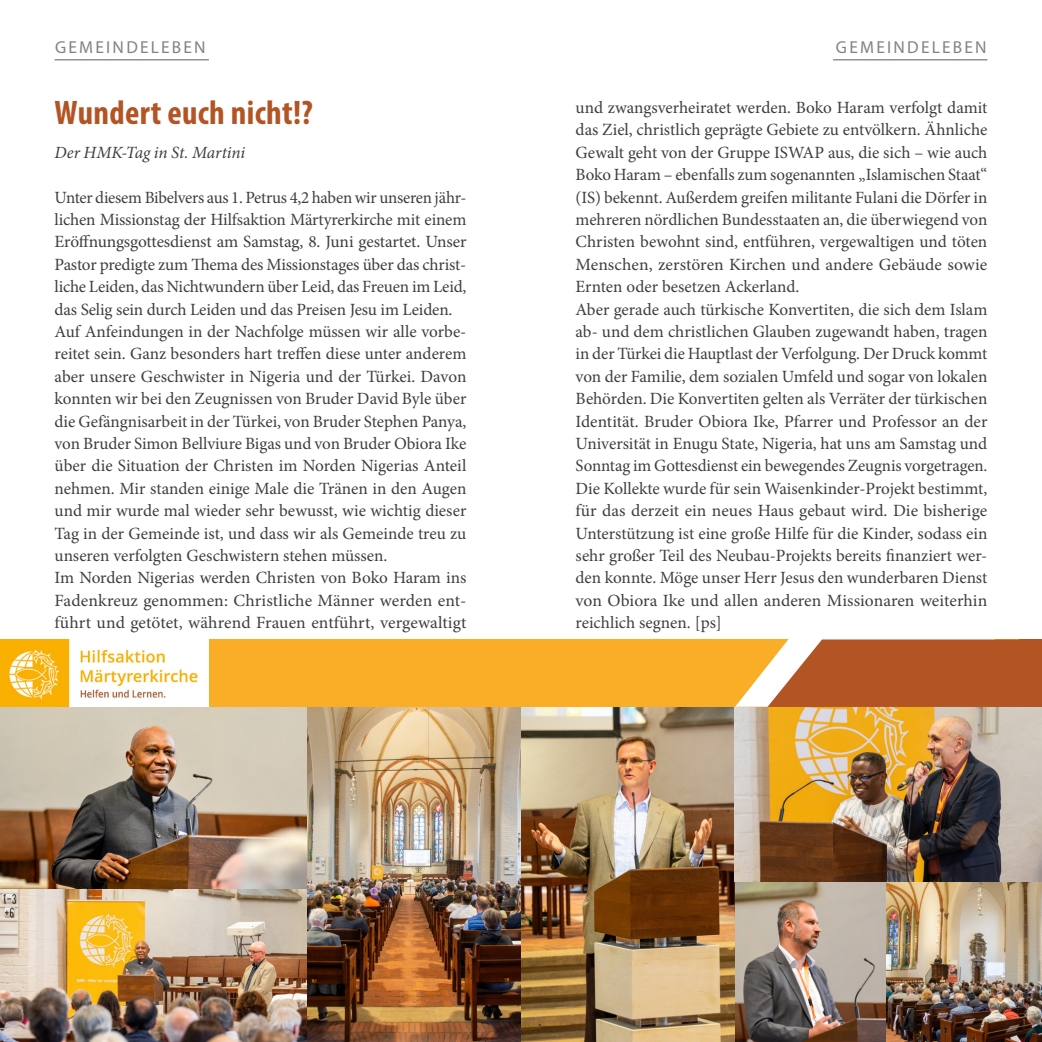
<style>
.page{position:relative;width:1042px;height:1042px;background:#fff}
.page>*{position:absolute;margin:0;border:0;box-sizing:border-box;transform-origin:0 0}
.Headline_im_Text{font:700 condensed 34.12px "Myriad Pro";letter-spacing:.01em;color:#b35425}
.t1{font:17.32px "Myriad Pro";letter-spacing:.13em;color:#808285}
.t2{font:17.15px/22.4px "Minion Pro";color:#3e3e3f;text-align:justify}
.Subheadline_kursiv_Autor{font:italic 17.15px "Minion Pro";letter-spacing:-.005em;color:#3e3e3f}
</style>
<div class="page">
<hr style="left:55px;top:59px;width:154px;height:1px;background:#808285">
<hr style="left:833px;top:59px;width:154px;height:1px;background:#808285">
<img style="left:0;top:707px;width:307px;height:182px">
<img style="left:885px;top:881px;width:157px;height:161px">
<img style="left:734px;top:881px;width:151px;height:161px">
<img style="left:0;top:889px;width:307px;height:153px">
<img style="left:521px;top:707px;width:213px;height:335px">
<img style="left:307px;top:707px;width:214px;height:335px">
<img style="left:734px;top:707px;width:308px;height:174px">
<div style="left:0;top:639px;width:1042px;height:68px;background:#faad26"></div>
<img style="left:0;top:639px;width:208px;height:68px">
<svg style="left:735px;top:639px;width:284px;height:68px"></svg>
<div style="left:1019px;top:639px;width:23px;height:68px;background:#b35425"></div>
<p class="t1" style="left:55px;top:36px;width:152px">GEMEINDELEBEN</p>
<p class="t1" style="left:836px;top:36px;width:152px">GEMEINDELEBEN</p>
<p class="Headline_im_Text" style="left:55px;top:91px;width:260px">Wundert euch nicht!?</p>
<p class="Subheadline_kursiv_Autor" style="left:55px;top:141px;width:192px">Der HMK-Tag in St. Martini</p>
<p class="t2" style="left:55px;top:186px;width:413px">Unter diesem Bibelvers aus 1. Petrus 4,2 haben wir unseren jähr&shy;lichen Missionstag der Hilfsaktion Märtyrerkirche mit einem Eröffnungsgottesdienst am Samstag, 8. Juni gestartet. Unser Pastor predigte zum Thema des Missionstages über das christ&shy;liche Leiden, das Nichtwundern über Leid, das Freuen im Leid, das Selig sein durch Leiden und das Preisen Jesu im Leiden.</p>
<p class="t2" style="left:55px;top:320px;width:413px">Auf Anfeindungen in der Nachfolge müssen wir alle vorbe&shy;reitet sein. Ganz besonders hart treffen diese unter anderem aber unsere Geschwister in Nigeria und der Türkei. Davon konnten wir bei den Zeugnissen von Bruder David Byle über die Gefängnisarbeit in der Türkei, von Bruder Stephen Panya, von Bruder Simon Bellviure Bigas und von Bruder Obiora Ike über die Situation der Christen im Norden Nigerias Anteil nehmen. Mir standen einige Male die Tränen in den Augen und mir wurde mal wieder sehr bewusst, wie wichtig dieser Tag in der Gemeinde ist, und dass wir als Gemeinde treu zu unseren verfolgten Geschwistern stehen müssen.</p>
<p class="t2" style="left:55px;top:567px;width:413px">Im Norden Nigerias werden Christen von Boko Haram ins Fadenkreuz genommen: Christliche Männer werden ent&shy;führt und getötet, während Frauen entführt, vergewaltigt</p>
<p class="t2" style="left:575px;top:96px;width:413px">und zwangsverheiratet werden. Boko Haram verfolgt damit das Ziel, christlich geprägte Gebiete zu entvölkern. Ähnliche Gewalt geht von der Gruppe ISWAP aus, die sich – wie auch Boko Haram – ebenfalls zum sogenannten „Islamischen Staat“ (IS) bekennt. Außerdem greifen militante Fulani die Dörfer in mehreren nördlichen Bundesstaaten an, die überwiegend von Christen bewohnt sind, entführen, vergewaltigen und töten Menschen, zerstören Kirchen und andere Gebäude sowie Ernten oder besetzen Ackerland.</p>
<p class="t2" style="left:575px;top:298px;width:413px">Aber gerade auch türkische Konvertiten, die sich dem Islam ab- und dem christlichen Glauben zugewandt haben, tragen in der Türkei die Hauptlast der Verfolgung. Der Druck kommt von der Familie, dem sozialen Umfeld und sogar von lokalen Behörden. Die Konvertiten gelten als Verräter der türkischen Identität. Bruder Obiora Ike, Pfarrer und Professor an der Universität in Enugu State, Nigeria, hat uns am Samstag und Sonntag im Gottesdienst ein bewegendes Zeugnis vorgetragen.<br>Die Kollekte wurde für sein Waisenkinder-Projekt bestimmt, für das derzeit ein neues Haus gebaut wird. Die bisherige Unterstützung ist eine große Hilfe für die Kinder, sodass ein sehr großer Teil des Neubau-Projekts bereits finanziert wer&shy;den konnte. Möge unser Herr Jesus den wunderbaren Dienst von Obiora Ike und allen anderen Missionaren weiterhin reichlich segnen. [ps]</p>
</div>
